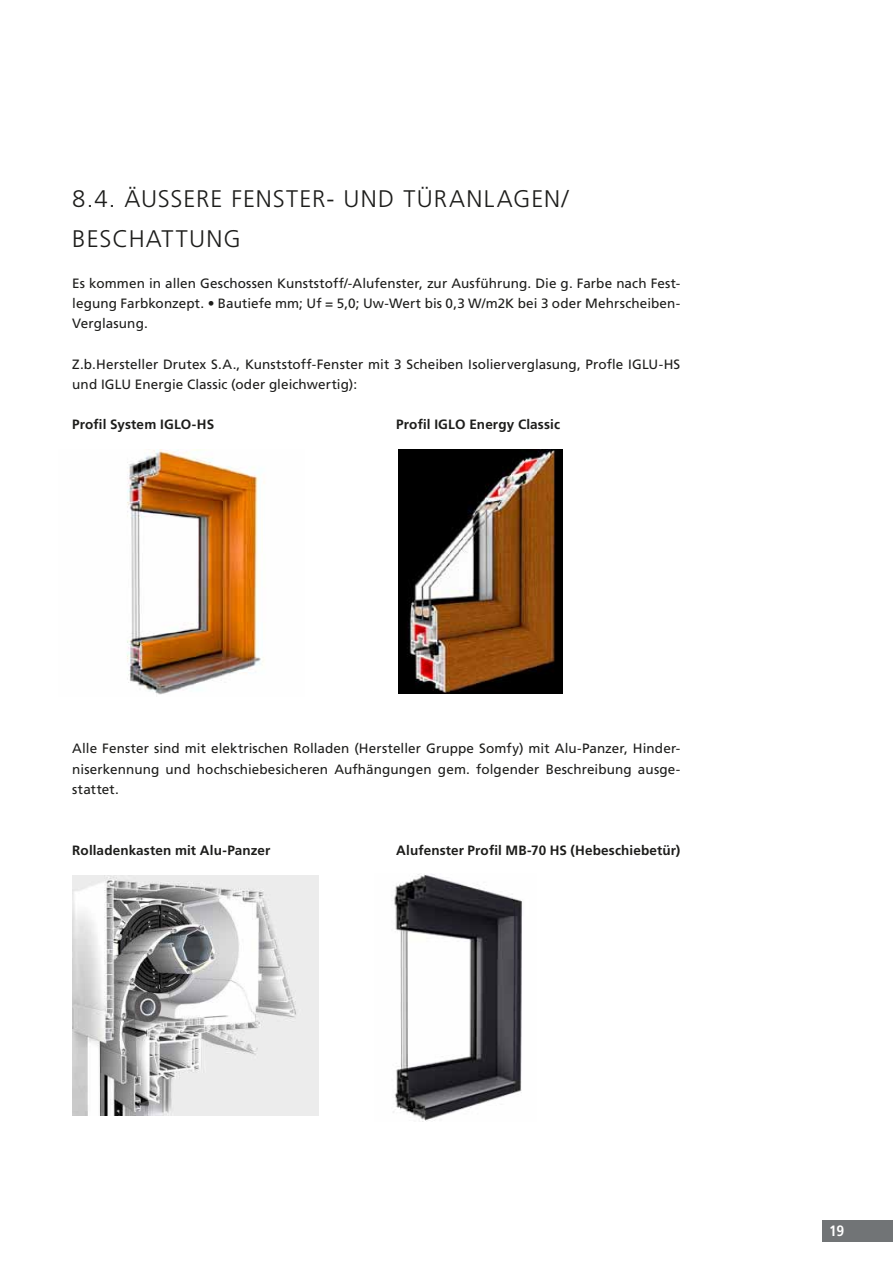
<style>
.page{position:relative;width:893px;height:1263px;background:#fff}
.page>*{position:absolute;margin:0;border:0;box-sizing:border-box;transform-origin:0 0}
.t1{font:300 24px "Frutiger LT Std";letter-spacing:.035em;color:#1d1d1b}
.t2{font:700 condensed 15px "Frutiger LT Std";color:#fff}
.t3{font:13.5px/20.2px "Frutiger LT Std";letter-spacing:.01em;color:#1d1d1b;text-align:justify}
.t4{font:700 13.5px "Frutiger LT Std";letter-spacing:.01em;color:#1d1d1b}
</style>
<div class="page">
<div style="left:823px;top:1220px;width:70px;height:22px;background:#717476"></div>
<img style="left:127px;top:450px;width:138px;height:245px">
<img style="left:398px;top:450px;width:165px;height:243px">
<img style="left:72px;top:875px;width:246px;height:241px">
<img style="left:393px;top:874px;width:129px;height:248px">
<h1 class="t1" style="left:72px;top:185px;width:124px">8.4. ÄUSSERE</h1>
<h1 class="t1" style="left:231px;top:185px;width:26px">FENSTER</h1>
<h1 class="t1" style="left:326px;top:185px;width:34px">- UND</h1>
<h1 class="t1" style="left:403px;top:185px;width:30px">TÜRANLAGEN</h1>
<h1 class="t1" style="left:562px;top:185px;width:8px">/</h1>
<h1 class="t1" style="left:72px;top:225px;width:31px">BESCHATTUNG</h1>
<p class="t3" style="left:72px;top:273px;width:610px">Es kommen in allen Geschossen Kunststoff/-Alufenster, zur Ausführung. Die g. Farbe nach Fest&shy;legung Farbkonzept. • Bautiefe mm; Uf = 5,0; Uw-Wert bis 0,3 W/m2K bei 3 oder Mehrscheiben-Verglasung.</p>
<p class="t3" style="left:72px;top:354px;width:610px">Z.b.Hersteller Drutex S.A., Kunststoff-Fenster mit 3 Scheiben Isolierverglasung, Profle IGLU-HS und IGLU Energie Classic (oder gleichwertig):</p>
<p class="t4" style="left:72px;top:417px;width:143px">Profil System IGLO-HS</p>
<p class="t4" style="left:396px;top:417px;width:165px">Profil IGLO Energy Classic</p>
<p class="t3" style="left:72px;top:739px;width:610px">Alle Fenster sind mit elektrischen Rolladen (Hersteller Gruppe Somfy) mit Alu-Panzer, Hinder&shy;niserkennung und hochschiebesicheren Aufhängungen gem. folgender Beschreibung ausge&shy;stattet.</p>
<p class="t4" style="left:72px;top:842px;width:200px">Rolladenkasten mit Alu-Panzer</p>
<p class="t4" style="left:396px;top:842px;width:286px">Alufenster Profil MB-70 HS (Hebeschiebetür)</p>
<p class="t2" style="left:829px;top:1222px;width:17px">19</p>
</div>
